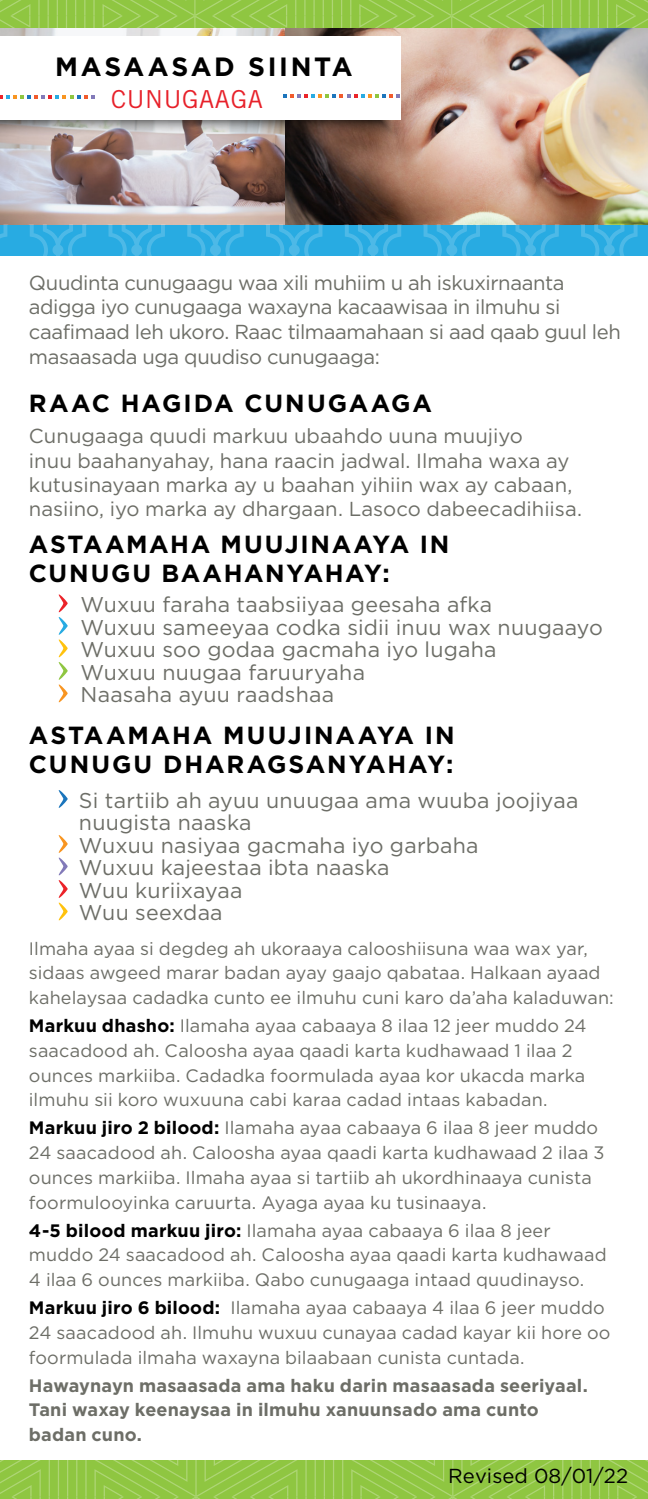
<style>
.page{position:relative;width:648px;height:1499px;background:#fff}
.page>*{position:absolute;margin:0;border:0;box-sizing:border-box;transform-origin:0 0}
.t1{font:700 26.32px "Gotham";letter-spacing:.1em;color:#000}
.t2{font:700 24.75px/29.2px "Gotham";letter-spacing:.075em;color:#000}
.t3{font:24.75px "Trade Gothic";letter-spacing:.025em;color:#e7212a}
.t4{font:21.38px/22.5px "Gotham";letter-spacing:.01em;color:#6d6e67}
.t5{font:20.25px/24.8px "Gotham";letter-spacing:-.015em;color:#6d6e67}
.t6{font:20.25px "Gotham HTF";letter-spacing:.005em;color:#000}
.t7{font:18px/24.8px "Gotham";letter-spacing:.005em;color:#6d6e67}
.t8{font:700 18px/24.8px "Gotham";letter-spacing:.01em;color:#6d6e67}
.s1{font-weight:700;color:#000}
</style>
<div class="page">
<svg style="left:0;top:1460px;width:648px;height:38px;background:#93c747"></svg>
<svg style="left:58px;top:594px;width:10px;height:109px"></svg>
<svg style="left:58px;top:790px;width:10px;height:18px"></svg>
<svg style="left:58px;top:835px;width:10px;height:86px"></svg>
<img style="left:0;top:142px;width:285px;height:83px">
<img style="left:285px;top:28px;width:363px;height:197px">
<svg style="left:0;top:225px;width:648px;height:30px;background:#30aee3"></svg>
<div style="left:370px;top:246px;width:7px;height:7px;background:#4db9e7;border-radius:50%"></div>
<div style="left:368px;top:244px;width:11px;height:11px;border:4px solid #fff;border-radius:50%"></div>
<svg style="left:0;top:0;width:648px;height:28px;background:#93c848"></svg>
<div style="left:0;top:22px;width:418px;height:101px;background:#000;opacity:.75"></div>
<svg style="left:0;top:58px;width:400px;height:84px"></svg>
<h1 class="t1" style="left:55px;top:50px;width:299px">MASAASAD SIINTA</h1>
<h1 class="t3" style="left:111px;top:84px;width:153px">CUNUGAAGA</h1>
<p class="t5" style="left:29px;top:270px;width:594px">Quudinta cunugaagu waa xili muhiim u ah iskuxirnaanta adigga iyo cunugaaga waxayna kacaawisaa in ilmuhu si caafimaad leh ukoro. Raac tilmaamahaan si aad qaab guul leh masaasada uga quudiso cunugaaga:</p>
<h2 class="t2" style="left:29px;top:388px;width:404px">RAAC HAGIDA CUNUGAAGA</h2>
<p class="t5" style="left:29px;top:424px;width:555px">Cunugaaga quudi markuu ubaahdo uuna muujiyo<br>inuu baahanyahay, hana raacin jadwal. Ilmaha waxa ay kutusinayaan marka ay u baahan yihiin wax ay cabaan, nasiino, iyo marka ay dhargaan. Lasoco dabeecadihiisa.</p>
<p class="t2" style="left:29px;top:529px;width:422px">ASTAAMAHA MUUJINAAYA IN<br>CUNUGU BAAHANYAHAY:</p>
<p class="t4" style="left:81px;top:593px;width:413px">Wuxuu faraha taabsiiyaa geesaha afka</p>
<p class="t4" style="left:81px;top:615px;width:524px">Wuxuu sameeyaa codka sidii inuu wax nuugaayo</p>
<p class="t4" style="left:81px;top:638px;width:418px">Wuxuu soo godaa gacmaha iyo lugaha</p>
<p class="t4" style="left:81px;top:660px;width:286px">Wuxuu nuugaa faruuryaha</p>
<p class="t4" style="left:81px;top:683px;width:255px">Naasaha ayuu raadshaa</p>
<p class="t2" style="left:29px;top:720px;width:427px">ASTAAMAHA MUUJINAAYA IN<br>CUNUGU DHARAGSANYAHAY:</p>
<p class="t4" style="left:79px;top:788px;width:501px">Si tartiib ah ayuu unuugaa ama wuuba joojiyaa nuugista naaska</p>
<p class="t4" style="left:79px;top:833px;width:401px">Wuxuu nasiyaa gacmaha iyo garbaha</p>
<p class="t4" style="left:79px;top:856px;width:312px">Wuxuu kajeestaa ibta naaska</p>
<p class="t4" style="left:79px;top:878px;width:165px">Wuu kuriixayaa</p>
<p class="t4" style="left:79px;top:901px;width:145px">Wuu seexdaa</p>
<p class="t7" style="left:29px;top:935px;width:586px">Ilmaha ayaa si degdeg ah ukoraaya calooshiisuna waa wax yar, sidaas awgeed marar badan ayay gaajo qabataa. Halkaan ayaad kahelaysaa cadadka cunto ee ilmuhu cuni karo da’aha kaladuwan:</p>
<p class="t7" style="left:29px;top:1013px;width:559px"><span class="s1">Markuu dhasho:</span> Ilamaha ayaa cabaaya 8 ilaa 12 jeer muddo 24 saacadood ah. Caloosha ayaa qaadi karta kudhawaad 1 ilaa 2 ounces markiiba. Cadadka foormulada ayaa kor ukacda marka ilmuhu sii koro wuxuuna cabi karaa cadad intaas kabadan.</p>
<p class="t7" style="left:29px;top:1115px;width:577px"><span class="s1">Markuu jiro 2 bilood:</span> Ilamaha ayaa cabaaya 6 ilaa 8 jeer muddo 24 saacadood ah. Caloosha ayaa qaadi karta kudhawaad 2 ilaa 3 ounces markiiba. Ilmaha ayaa si tartiib ah ukordhinaaya cunista foormulooyinka caruurta. Ayaga ayaa ku tusinaaya.</p>
<p class="t7" style="left:29px;top:1217px;width:579px"><span class="s1">4-5 bilood markuu jiro:</span> Ilamaha ayaa cabaaya 6 ilaa 8 jeer muddo 24 saacadood ah. Caloosha ayaa qaadi karta kudhawaad<br>4 ilaa 6 ounces markiiba. Qabo cunugaaga intaad quudinayso.</p>
<p class="t7" style="left:29px;top:1295px;width:583px"><span class="s1">Markuu jiro 6 bilood:</span> Ilamaha ayaa cabaaya 4 ilaa 6 jeer muddo<br>24 saacadood ah. Ilmuhu wuxuu cunayaa cadad kayar kii hore oo foormulada ilmaha waxayna bilaabaan cunista cuntada.</p>
<p class="t8" style="left:29px;top:1372px;width:560px">Hawaynayn masaasada ama haku darin masaasada seeriyaal.<br>Tani waxay keenaysaa in ilmuhu xanuunsado ama cunto badan cuno.</p>
<p class="t6" style="left:448px;top:1464px;width:182px">Revised 08/01/22</p>
</div>
